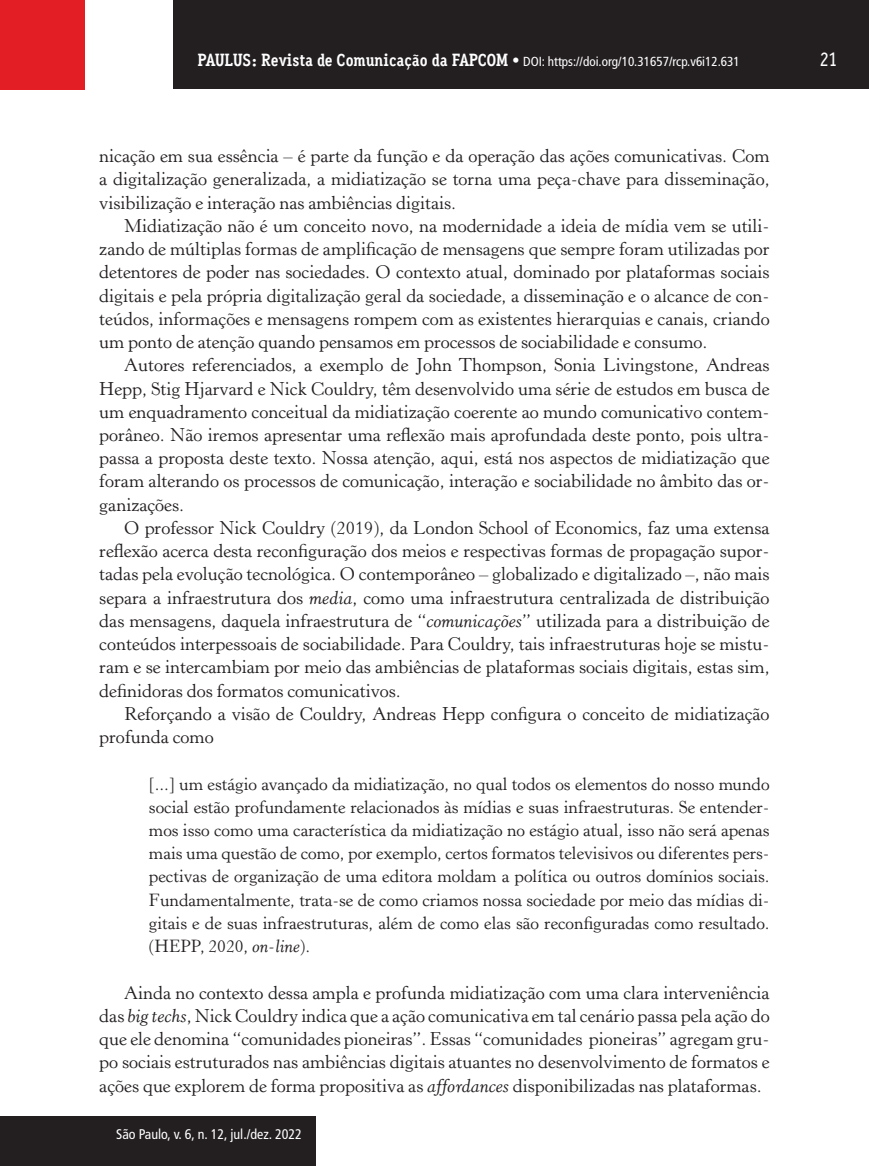
<style>
.page{position:relative;width:869px;height:1166px;background:#fff}
.page>*{position:absolute;margin:0;border:0;box-sizing:border-box;transform-origin:0 0}
.t1{font:500 19.25px "Aaux Office";color:#fff}
.t2{font:18.38px/23.3px "Horley Old Style";color:#231f20;text-align:justify}
.t3{font:17.5px/23.3px "Horley Old Style";color:#231f20;text-align:justify}
.t4{font:condensed 14px "Frutiger LT Std";color:#fff}
.t5{font:condensed 13.12px "Frutiger LT Std";color:#fff}
.s1{font-family:"Aaux Office";font-weight:700;font-stretch:normal;font-size:17.5px}
.s2{font-family:"Aaux Office";font-weight:500;font-stretch:normal;font-size:17.5px}
.s3{font-style:italic}
</style>
<div class="page">
<div style="left:173px;top:0;width:695px;height:89px;background:#231f20"></div>
<div style="left:0;top:0;width:85px;height:90px;background:#e41e25"></div>
<div style="left:1px;top:1116px;width:314px;height:50px;background:#231f20"></div>
<p class="t5" style="left:197px;top:53px;width:543px"><span class="s1">PAULUS: Revista de Comunicação da FAPCOM</span> <span class="s2">•</span> DOI: https://doi.org/10.31657/rcp.v6i12.631</p>
<p class="t1" style="left:819px;top:48px;width:19px">21</p>
<p class="t2" style="left:99px;top:145px;width:671px">nicação em sua essência – é parte da função e da operação das ações comunicativas. Com a digitalização generalizada, a midiatização se torna uma peça-chave para disseminação, visibilização e interação nas ambiências digitais.</p>
<p class="t2" style="left:99px;top:214px;width:671px;text-indent:25px">Midiatização não é um conceito novo, na modernidade a ideia de mídia vem se utili&shy;zando de múltiplas formas de amplificação de mensagens que sempre foram utilizadas por detentores de poder nas sociedades. O contexto atual, dominado por plataformas sociais digitais e pela própria digitalização geral da sociedade, a disseminação e o alcance de con&shy;teúdos, informações e mensagens rompem com as existentes hierarquias e canais, criando um ponto de atenção quando pensamos em processos de sociabilidade e consumo.</p>
<p class="t2" style="left:99px;top:354px;width:671px;text-indent:25px">Autores referenciados, a exemplo de John Thompson, Sonia Livingstone, Andreas Hepp, Stig Hjarvard e Nick Couldry, têm desenvolvido uma série de estudos em busca de um enquadramento conceitual da midiatização coerente ao mundo comunicativo contem&shy;porâneo. Não iremos apresentar uma reflexão mais aprofundada deste ponto, pois ultra&shy;passa a proposta deste texto. Nossa atenção, aqui, está nos aspectos de midiatização que foram alterando os processos de comunicação, interação e sociabilidade no âmbito das or&shy;ganizações.</p>
<p class="t2" style="left:99px;top:516px;width:671px;text-indent:25px">O professor Nick Couldry (2019), da London School of Economics, faz uma extensa reflexão acerca desta reconfiguração dos meios e respectivas formas de propagação supor&shy;tadas pela evolução tecnológica. O contemporâneo – globalizado e digitalizado –, não mais separa a infraestrutura dos <span class="s3">media</span>, como uma infraestrutura centralizada de distribuição das mensagens, daquela infraestrutura de “<span class="s3">comunicações</span>” utilizada para a distribuição de conteúdos interpessoais de sociabilidade. Para Couldry, tais infraestruturas hoje se mistu&shy;ram e se intercambiam por meio das ambiências de plataformas sociais digitais, estas sim, definidoras dos formatos comunicativos.</p>
<p class="t2" style="left:99px;top:702px;width:671px;text-indent:25px">Reforçando a visão de Couldry, Andreas Hepp configura o conceito de midiatização profunda como</p>
<p class="t3" style="left:149px;top:772px;width:622px">[...] um estágio avançado da midiatização, no qual todos os elementos do nosso mundo social estão profundamente relacionados às mídias e suas infraestruturas. Se entender&shy;mos isso como uma característica da midiatização no estágio atual, isso não será apenas mais uma questão de como, por exemplo, certos formatos televisivos ou diferentes pers&shy;pectivas de organização de uma editora moldam a política ou outros domínios sociais.<br>Fundamentalmente, trata-se de como criamos nossa sociedade por meio das mídias di&shy;gitais e de suas infraestruturas, além de como elas são reconfiguradas como resultado. (HEPP, 2020, <span class="s3">on-line</span>).</p>
<p class="t2" style="left:99px;top:981px;width:671px;text-indent:25px">Ainda no contexto dessa ampla e profunda midiatização com uma clara interveniência das <span class="s3">big techs</span>, Nick Couldry indica que a ação comunicativa em tal cenário passa pela ação do que ele denomina “comunidades pioneiras”. Essas “comunidades pioneiras” agregam gru&shy;po sociais estruturados nas ambiências digitais atuantes no desenvolvimento de formatos e ações que explorem de forma propositiva as <span class="s3">affordances</span> disponibilizadas nas plataformas.</p>
<p class="t4" style="left:116px;top:1126px;width:187px">São Paulo, v. 6, n. 12, jul./dez. 2022</p>
</div>
